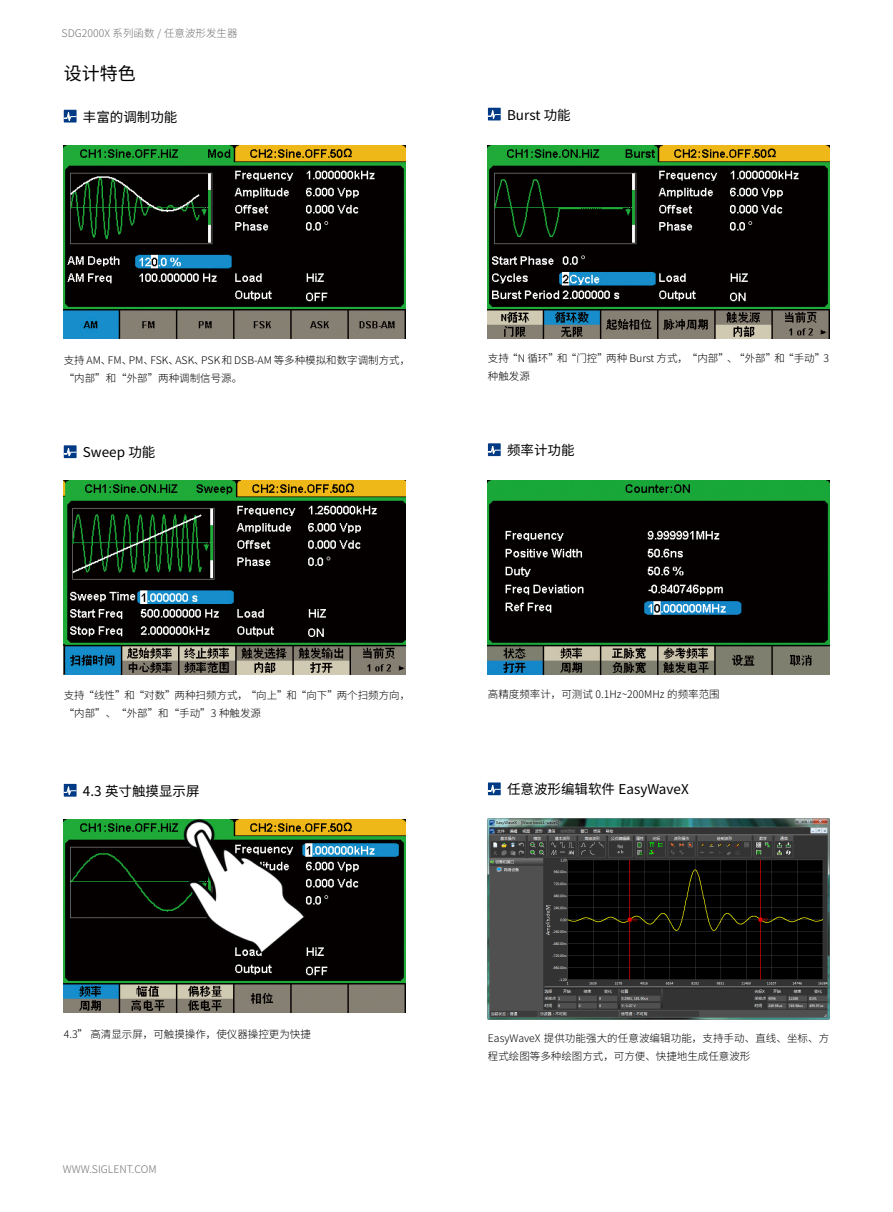
<style>
.page{position:relative;width:893px;height:1212px;background:#fff}
.page>*{position:absolute;margin:0;border:0;box-sizing:border-box;transform-origin:0 0}
.t1{font:18px "Source Han Sans SC";color:#000}
.t2{font:13.5px "Source Han Sans SC";color:#000}
.t3{font:300 10.5px/18px "Source Han Sans SC";color:#000}
.t4{font:300 10.5px "Source Han Sans SC";color:#727171}
</style>
<div class="page">
<div style="left:64px;top:110px;width:13px;height:12px;background:#003a85"></div>
<svg style="left:64px;top:112px;width:13px;height:10px"></svg>
<div style="left:64px;top:445px;width:13px;height:13px;background:#003a85"></div>
<svg style="left:64px;top:447px;width:13px;height:11px"></svg>
<div style="left:64px;top:784px;width:13px;height:13px;background:#003a85"></div>
<svg style="left:64px;top:786px;width:13px;height:11px"></svg>
<div style="left:488px;top:782px;width:13px;height:13px;background:#003a85"></div>
<svg style="left:488px;top:785px;width:13px;height:10px"></svg>
<div style="left:488px;top:108px;width:13px;height:12px;background:#003a85"></div>
<svg style="left:488px;top:110px;width:13px;height:10px"></svg>
<div style="left:488px;top:443px;width:13px;height:13px;background:#003a85"></div>
<svg style="left:488px;top:445px;width:13px;height:11px"></svg>
<img style="left:64px;top:145px;width:341px;height:193px">
<img style="left:64px;top:481px;width:341px;height:193px">
<img style="left:64px;top:819px;width:341px;height:193px">
<img style="left:488px;top:145px;width:341px;height:193px">
<img style="left:488px;top:481px;width:341px;height:193px">
<img style="left:488px;top:819px;width:341px;height:200px">
<p class="t4" style="left:62px;top:27px;width:177px">SDG2000X 系列函数 / 任意波形发生器</p>
<h1 class="t1" style="left:64px;top:63px;width:73px">设计特色</h1>
<p class="t2" style="left:83px;top:109px;width:96px">丰富的调制功能</p>
<p class="t2" style="left:507px;top:107px;width:65px">Burst 功能</p>
<p class="t3" style="left:64px;top:351px;width:348px">支持 AM、FM、PM、FSK、ASK、PSK 和 DSB-AM 等多种模拟和数字调制方式，“内部”和“外部”两种调制信号源。</p>
<p class="t2" style="left:83px;top:445px;width:74px">Sweep 功能</p>
<p class="t3" style="left:488px;top:350px;width:343px">支持“N 循环”和“门控”两种 Burst 方式， “内部”、“外部”和“手动”3种触发源</p>
<p class="t2" style="left:507px;top:443px;width:69px">频率计功能</p>
<p class="t3" style="left:64px;top:686px;width:348px">支持“线性”和“对数”两种扫频方式，“向上”和“向下”两个扫频方向，“内部”、“外部”和“手动”3 种触发源</p>
<p class="t3" style="left:488px;top:685px;width:233px">高精度频率计，可测试 0.1Hz~200MHz 的频率范围</p>
<p class="t2" style="left:83px;top:783px;width:118px">4.3 英寸触摸显示屏</p>
<p class="t2" style="left:507px;top:782px;width:183px">任意波形编辑软件 EasyWaveX</p>
<p class="t3" style="left:64px;top:1025px;width:249px">4.3” 高清显示屏，可触摸操作，使仪器操控更为快捷</p>
<p class="t4" style="left:63px;top:1163px;width:95px">WWW.SIGLENT.COM</p>
<p class="t3" style="left:488px;top:1029px;width:343px">EasyWaveX 提供功能强大的任意波编辑功能，支持手动、直线、坐标、方程式绘图等多种绘图方式，可方便、快捷地生成任意波形</p>
</div>
